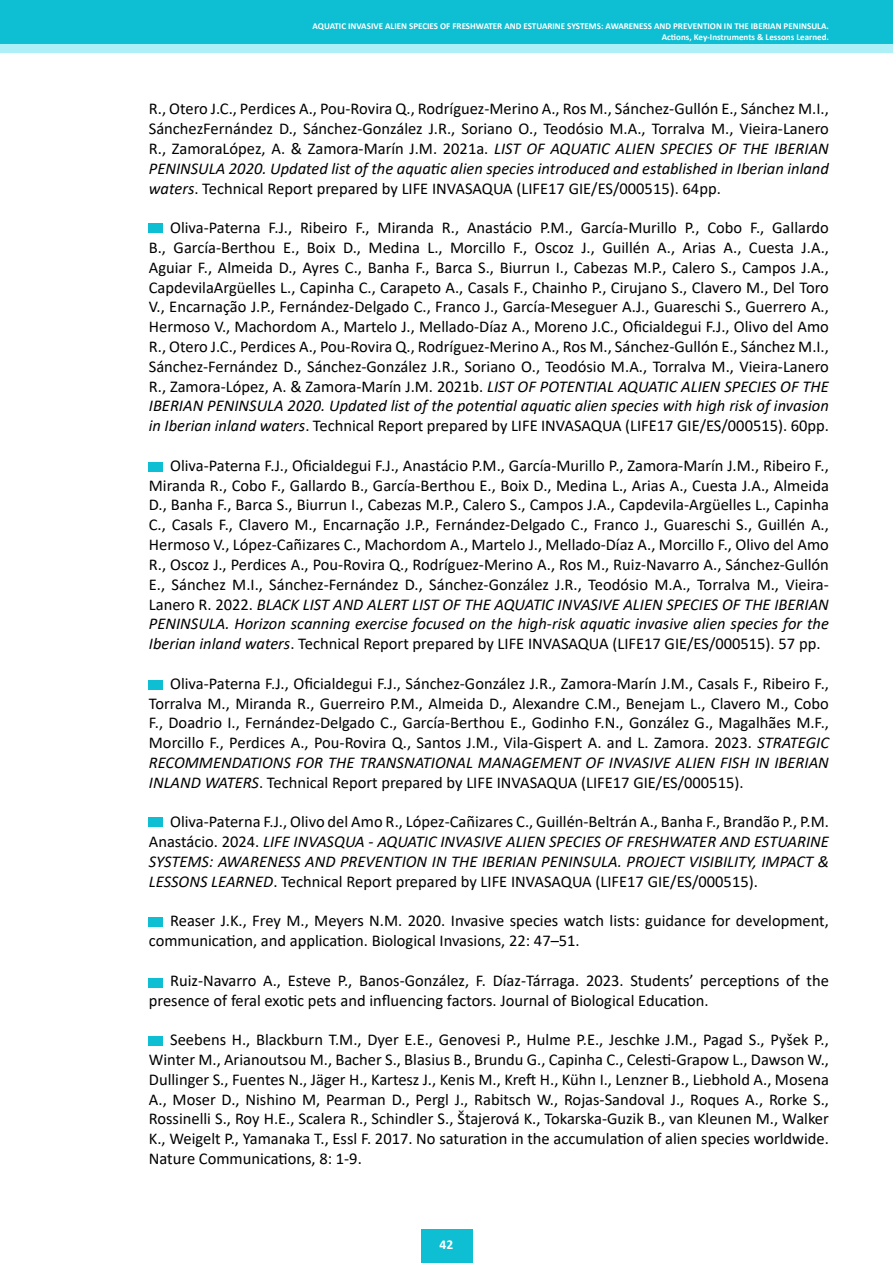
<style>
.page{position:relative;width:893px;height:1263px;background:#fff}
.page>*{position:absolute;margin:0;border:0;box-sizing:border-box;transform-origin:0 0}
.t1{font:16.5px/19.8px "Calibri";color:#000;text-align:justify}
.t2{font:700 13.5px "Calibri";color:#fff}
.t3{font:700 9px/10.8px "Calibri";color:#fff;text-align:right}
.s1{font-style:italic}
</style>
<div class="page">
<div style="left:0;top:0;width:893px;height:45px;background:#0ebed2"></div>
<div style="left:0;top:45px;width:893px;height:8px;background:#aef0f8"></div>
<div style="left:421px;top:1229px;width:51px;height:34px;background:#0ebed2"></div>
<div style="left:149px;top:223px;width:14px;height:10px;background:#0ebed2"></div>
<div style="left:149px;top:462px;width:14px;height:10px;background:#0ebed2"></div>
<div style="left:149px;top:680px;width:14px;height:10px;background:#0ebed2"></div>
<div style="left:149px;top:817px;width:14px;height:10px;background:#0ebed2"></div>
<div style="left:149px;top:917px;width:14px;height:10px;background:#0ebed2"></div>
<div style="left:149px;top:978px;width:14px;height:10px;background:#0ebed2"></div>
<div style="left:149px;top:1036px;width:14px;height:10px;background:#0ebed2"></div>
<p class="t3" style="left:313px;top:21px;width:518px">AQUATIC INVASIVE ALIEN SPECIES OF FRESHWATER AND ESTUARINE SYSTEMS: AWARENESS AND PREVENTION IN THE IBERIAN PENINSULA.<br>Actions, Key-Instruments &amp; Lessons Learned.</p>
<p class="t1" style="left:149px;top:99px;width:682px">R., Otero J.C., Perdices A., Pou-Rovira Q., Rodríguez-Merino A., Ros M., Sánchez-Gullón E., Sánchez M.I., SánchezFernández D., Sánchez-González J.R., Soriano O., Teodósio M.A., Torralva M., Vieira-Lanero R., ZamoraLópez, A. &amp; Zamora-Marín J.M. 2021a. <span class="s1">LIST OF AQUATIC ALIEN SPECIES OF THE IBERIAN PENINSULA 2020. Updated list of the aquatic alien species introduced and established in Iberian inland waters</span>. Technical Report prepared by LIFE INVASAQUA (LIFE17 GIE/ES/000515). 64pp.</p>
<p class="t1" style="left:149px;top:217px;width:682px;text-indent:21px">Oliva-Paterna F.J., Ribeiro F., Miranda R., Anastácio P.M., García-Murillo P., Cobo F., Gallardo B., García-Berthou E., Boix D., Medina L., Morcillo F., Oscoz J., Guillén A., Arias A., Cuesta J.A., Aguiar F., Almeida D., Ayres C., Banha F., Barca S., Biurrun I., Cabezas M.P., Calero S., Campos J.A., CapdevilaArgüelles L., Capinha C., Carapeto A., Casals F., Chainho P., Cirujano S., Clavero M., Del Toro V., Encarnação J.P., Fernández-Delgado C., Franco J., García-Meseguer A.J., Guareschi S., Guerrero A., Hermoso V., Machordom A., Martelo J., Mellado-Díaz A., Moreno J.C., Oficialdegui F.J., Olivo del Amo R., Otero J.C., Perdices A., Pou-Rovira Q., Rodríguez-Merino A., Ros M., Sánchez-Gullón E., Sánchez M.I., Sánchez-Fernández D., Sánchez-González J.R., Soriano O., Teodósio M.A., Torralva M., Vieira-Lanero R., Zamora-López, A. &amp; Zamora-Marín J.M. 2021b. <span class="s1">LIST OF POTENTIAL AQUATIC ALIEN SPECIES OF THE IBERIAN PENINSULA 2020. Updated list of the potential aquatic alien species with high risk of invasion in Iberian inland waters</span>. Technical Report prepared by LIFE INVASAQUA (LIFE17 GIE/ES/000515). 60pp.</p>
<p class="t1" style="left:149px;top:455px;width:682px;text-indent:21px">Oliva-Paterna F.J., Oficialdegui F.J., Anastácio P.M., García-Murillo P., Zamora-Marín J.M., Ribeiro F., Miranda R., Cobo F., Gallardo B., García-Berthou E., Boix D., Medina L., Arias A., Cuesta J.A., Almeida D., Banha F., Barca S., Biurrun I., Cabezas M.P., Calero S., Campos J.A., Capdevila-Argüelles L., Capinha C., Casals F., Clavero M., Encarnação J.P., Fernández-Delgado C., Franco J., Guareschi S., Guillén A., Hermoso V., López-Cañizares C., Machordom A., Martelo J., Mellado-Díaz A., Morcillo F., Olivo del Amo R., Oscoz J., Perdices A., Pou-Rovira Q., Rodríguez-Merino A., Ros M., Ruiz-Navarro A., Sánchez-Gullón E., Sánchez M.I., Sánchez-Fernández D., Sánchez-González J.R., Teodósio M.A., Torralva M., Vieira-Lanero R. 2022. <span class="s1">BLACK LIST AND ALERT LIST OF THE AQUATIC INVASIVE ALIEN SPECIES OF THE IBERIAN PENINSULA. Horizon scanning exercise focused on the high-risk aquatic invasive alien species for the Iberian inland waters</span>. Technical Report prepared by LIFE INVASAQUA (LIFE17 GIE/ES/000515). 57 pp.</p>
<p class="t1" style="left:149px;top:673px;width:682px;text-indent:21px">Oliva-Paterna F.J., Oficialdegui F.J., Sánchez-González J.R., Zamora-Marín J.M., Casals F., Ribeiro F., Torralva M., Miranda R., Guerreiro P.M., Almeida D., Alexandre C.M., Benejam L., Clavero M., Cobo F., Doadrio I., Fernández-Delgado C., García-Berthou E., Godinho F.N., González G., Magalhães M.F., Morcillo F., Perdices A., Pou-Rovira Q., Santos J.M., Vila-Gispert A. and L. Zamora. 2023. <span class="s1">STRATEGIC RECOMMENDATIONS FOR THE TRANSNATIONAL MANAGEMENT OF INVASIVE ALIEN FISH IN IBERIAN INLAND WATERS</span>. Technical Report prepared by LIFE INVASAQUA (LIFE17 GIE/ES/000515).</p>
<p class="t1" style="left:149px;top:811px;width:682px;text-indent:21px">Oliva-Paterna F.J., Olivo del Amo R., López-Cañizares C., Guillén-Beltrán A., Banha F., Brandão P., P.M.<br>Anastácio. 2024. <span class="s1">LIFE INVASQUA - AQUATIC INVASIVE ALIEN SPECIES OF FRESHWATER AND ESTUARINE SYSTEMS: AWARENESS AND PREVENTION IN THE IBERIAN PENINSULA. PROJECT VISIBILITY, IMPACT &amp; LESSONS LEARNED</span>. Technical Report prepared by LIFE INVASAQUA (LIFE17 GIE/ES/000515).</p>
<p class="t1" style="left:149px;top:910px;width:682px;text-indent:21px">Reaser J.K., Frey M., Meyers N.M. 2020. Invasive species watch lists: guidance for development, communication, and application. Biological Invasions, 22: 47–51.</p>
<p class="t1" style="left:149px;top:970px;width:682px;text-indent:21px">Ruiz-Navarro A., Esteve P., Banos-González, F. Díaz-Tárraga. 2023. Students’ perceptions of the presence of feral exotic pets and influencing factors. Journal of Biological Education.</p>
<p class="t1" style="left:149px;top:1029px;width:682px;text-indent:21px">Seebens H., Blackburn T.M., Dyer E.E., Genovesi P., Hulme P.E., Jeschke J.M., Pagad S., Pyšek P., Winter M., Arianoutsou M., Bacher S., Blasius B., Brundu G., Capinha C., Celesti-Grapow L., Dawson W., Dullinger S., Fuentes N., Jäger H., Kartesz J., Kenis M., Kreft H., Kühn I., Lenzner B., Liebhold A., Mosena A., Moser D., Nishino M, Pearman D., Pergl J., Rabitsch W., Rojas-Sandoval J., Roques A., Rorke S., Rossinelli S., Roy H.E., Scalera R., Schindler S., Štajerová K., Tokarska-Guzik B., van Kleunen M., Walker K., Weigelt P., Yamanaka T., Essl F. 2017. No saturation in the accumulation of alien species worldwide.<br>Nature Communications, 8: 1-9.</p>
<p class="t2" style="left:440px;top:1234px;width:15px">42</p>
</div>
